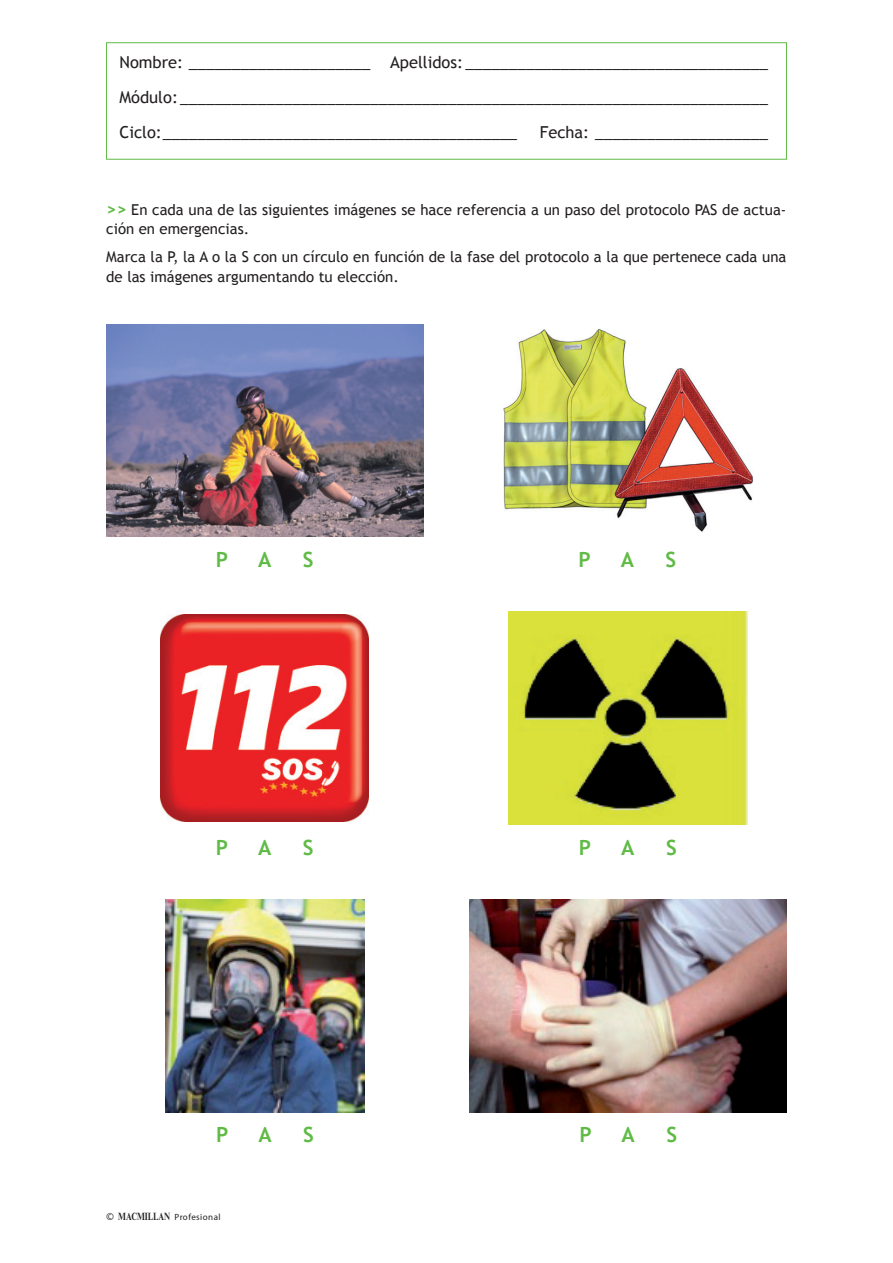
<style>
.page{position:relative;width:893px;height:1263px;background:#fff}
.page>*{position:absolute;margin:0;border:0;box-sizing:border-box;transform-origin:0 0}
.t1{font:700 21px "Trebuchet MS";color:#60bb46}
.t2{font:16.5px/35px "Trebuchet MS";color:#231f20;text-align:justify}
.t3{font:15px/19.5px "Trebuchet MS";color:#231f20}
.t4{font:9px "Myriad Pro";letter-spacing:.05em;color:#231f20}
.s1{font-weight:700;font-size:17.25px;color:#60bb46}
.s2{font-family:"Trebuchet MS";font-size:10.5px}
.s3{font-family:"Times New Roman MT Std";font-weight:700;font-size:10.5px}
</style>
<div class="page">
<img style="left:503px;top:328px;width:251px;height:204px">
<img style="left:106px;top:324px;width:317px;height:213px">
<img style="left:508px;top:612px;width:240px;height:212px">
<img style="left:161px;top:614px;width:207px;height:208px">
<img style="left:470px;top:899px;width:317px;height:213px">
<img style="left:166px;top:899px;width:199px;height:213px">
<p class="t2" style="left:120px;top:45px;width:650px">Nombre: _____________________ Apellidos: ___________________________________ Módulo: ____________________________________________________________________ Ciclo: _________________________________________</p>
<p class="t2" style="left:540px;top:114px;width:230px">Fecha: ____________________</p>
<p class="t3" style="left:106px;top:200px;width:682px"><span class="s1">&gt;&gt;</span> En cada una de las siguientes imágenes se hace referencia a un paso del protocolo PAS de actua&shy;ción en emergencias.</p>
<p class="t3" style="left:106px;top:247px;width:682px">Marca la P, la A o la S con un círculo en función de la fase del protocolo a la que pertenece cada una de las imágenes argumentando tu elección.</p>
<p class="t1" style="left:216px;top:547px;width:14px">P</p>
<p class="t1" style="left:258px;top:547px;width:15px">A</p>
<p class="t1" style="left:303px;top:547px;width:12px">S</p>
<p class="t1" style="left:578px;top:547px;width:14px">P</p>
<p class="t1" style="left:621px;top:547px;width:15px">A</p>
<p class="t1" style="left:665px;top:547px;width:12px">S</p>
<p class="t1" style="left:216px;top:835px;width:14px">P</p>
<p class="t1" style="left:258px;top:835px;width:15px">A</p>
<p class="t1" style="left:303px;top:835px;width:12px">S</p>
<p class="t1" style="left:579px;top:835px;width:14px">P</p>
<p class="t1" style="left:621px;top:835px;width:15px">A</p>
<p class="t1" style="left:666px;top:835px;width:12px">S</p>
<p class="t1" style="left:216px;top:1122px;width:14px">P</p>
<p class="t1" style="left:259px;top:1122px;width:15px">A</p>
<p class="t1" style="left:303px;top:1122px;width:12px">S</p>
<p class="t1" style="left:579px;top:1122px;width:14px">P</p>
<p class="t1" style="left:622px;top:1122px;width:15px">A</p>
<p class="t1" style="left:666px;top:1122px;width:12px">S</p>
<p class="t4" style="left:106px;top:1214px;width:116px"><span class="s2">©</span> <span class="s3">MACMILLAN</span> Profesional</p>
</div>
